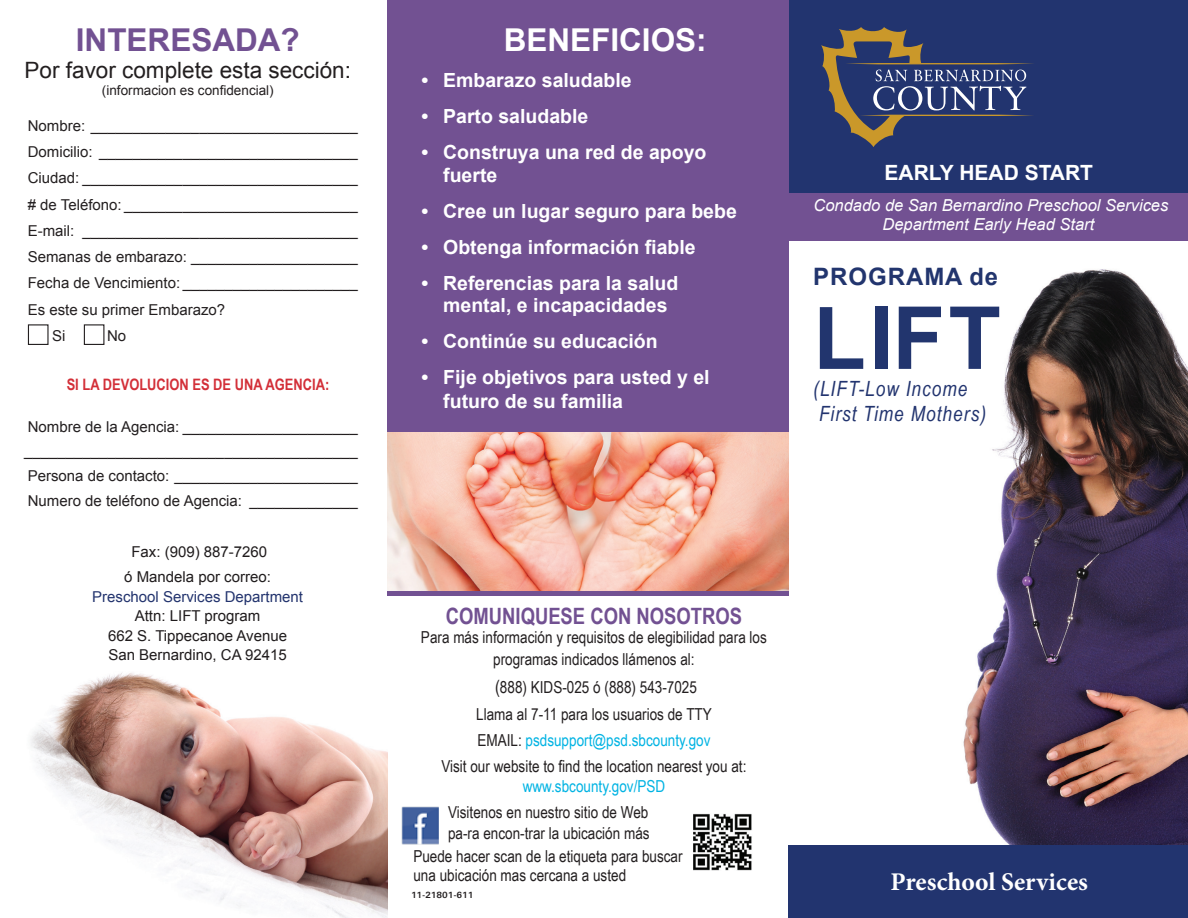
<style>
.page{position:relative;width:1188px;height:918px;background:#fff}
.page>*{position:absolute;margin:0;border:0;box-sizing:border-box;transform-origin:0 0}
.t1{font:700 87px "Arial";color:#22356e}
.t2{font:700 31.5px "Arial";color:#fff}
.t3{font:700 31.5px "Arial";color:#725192}
.t4{font:700 25.5px "Minion Pro";color:#fff}
.t5{font:700 24px "Arial";letter-spacing:.04em;color:#22356e}
.t6{font:22.5px "Arial";color:#231f20}
.t7{font:700 22.5px "Arial Narrow";color:#725192}
.t8{font:italic 21px/25.2px "Arial Narrow";letter-spacing:.05em;color:#22346f}
.t9{font:700 21px "Arial";color:#fff}
.t10{font:700 19.5px/22.5px "Arial";color:#fff}
.t11{font:16.5px/26.2px "Arial Narrow";color:#231f20;text-align:center}
.t12{font:italic 16.5px/19.5px "Arial";color:#fff;text-align:center}
.t13{font:16.5px "Arial Narrow";color:#00b3e3}
.t14{font:700 15.75px "Arial Narrow";color:#d32f38}
.t15{font:15px/24.8px "Arial";color:#231f20;text-align:justify}
.t16{font:15px/19.5px "Arial";color:#201c1d;text-align:center}
.t17{font:15px "Arial";color:#23346e}
.t18{font:13.5px "Arial";color:#231f20}
.t19{font:700 9px "Univers";color:#231f20}
.s1{font-size:18px}
.s2{color:#00b3e3}
</style>
<div class="page">
<img style="left:913px;top:269px;width:275px;height:577px">
<div style="left:789px;top:0;width:399px;height:230px;background:#22346f"></div>
<div style="left:789px;top:194px;width:399px;height:47px;background:#725192"></div>
<svg style="left:821px;top:27px;width:212px;height:120px"></svg>
<div style="left:789px;top:846px;width:399px;height:72px;background:#22346f"></div>
<div style="left:388px;top:0;width:401px;height:433px;background:#725192"></div>
<div style="left:388px;top:591px;width:401px;height:5px;background:#725192"></div>
<img style="left:30px;top:673px;width:358px;height:245px">
<img style="left:388px;top:433px;width:401px;height:158px">
<img style="left:401px;top:806px;width:38px;height:39px">
<img style="left:694px;top:814px;width:58px;height:56px">
<div style="left:28px;top:324px;width:21px;height:21px;border:1px solid #231f20"></div>
<div style="left:84px;top:324px;width:20px;height:21px;border:1px solid #231f20"></div>
<h2 class="t3" style="left:76px;top:19px;width:225px">interesada?</h2>
<h3 class="t6" style="left:25px;top:56px;width:328px">Por favor complete esta sección:</h3>
<p class="t18" style="left:102px;top:81px;width:173px">(informacion es confidencial)</p>
<p class="t15" style="left:28px;top:113px;width:332px">Nombre: ________________________________</p>
<p class="t15" style="left:28px;top:140px;width:332px">Domicilio: _______________________________</p>
<p class="t15" style="left:28px;top:166px;width:332px">Ciudad: _________________________________</p>
<p class="t15" style="left:28px;top:192px;width:332px"># de Teléfono: ____________________________</p>
<p class="t15" style="left:28px;top:218px;width:332px">E-mail: _________________________________</p>
<p class="t15" style="left:28px;top:245px;width:332px">Semanas de embarazo: ____________________</p>
<p class="t15" style="left:28px;top:271px;width:332px">Fecha de Vencimiento: _____________________</p>
<p class="t15" style="left:28px;top:297px;width:199px">Es este su primer Embarazo?</p>
<p class="t15" style="left:52px;top:323px;width:15px">Si</p>
<p class="t15" style="left:107px;top:323px;width:21px">No</p>
<p class="t14" style="left:67px;top:373px;width:90px">SI LA DEVOLUCION</p>
<p class="t14" style="left:193px;top:373px;width:101px">ES DE UNA AGENCI</p>
<p class="t14" style="left:316px;top:373px;width:15px">A:</p>
<p class="t15" style="left:24px;top:414px;width:335px">Nombre de la Agencia: _____________________ ________________________________________ Persona de contacto: ______________________ Numero de teléfono de Agencia: _____________</p>
<p class="t16" style="left:124px;top:539px;width:148px;line-height:25.5px">Fax: (909) 887-7260 ó Mandela por correo:</p>
<p class="t17" style="left:92px;top:587px;width:212px">Preschool Services Department</p>
<p class="t16" style="left:108px;top:607px;width:181px">Attn: LIFT program<br>662 S. Tippecanoe Avenue<br>San Bernardino, CA 92415</p>
<h2 class="t2" style="left:504px;top:19px;width:205px">BENEFICIOS:</h2>
<h3 class="t10" style="left:421px;top:70px;width:212px">• Embarazo saludable</h3>
<h3 class="t10" style="left:421px;top:106px;width:168px">• Parto saludable</h3>
<h3 class="t10" style="left:443px;top:142px;width:265px;text-indent:-22px">• Construya una red de apoyo fuerte</h3>
<h3 class="t10" style="left:421px;top:200px;width:317px">• Cree un lugar seguro para bebe</h3>
<h3 class="t10" style="left:421px;top:236px;width:276px">• Obtenga información fiable</h3>
<h3 class="t10" style="left:421px;top:272px;width:258px;text-align:center">• Referencias para la salud mental, e incapacidades</h3>
<h3 class="t10" style="left:421px;top:331px;width:238px">• Continúe su educación</h3>
<h3 class="t10" style="left:443px;top:366px;width:268px;line-height:24px;text-indent:-22px">• Fije objetivos para usted y el futuro de su familia</h3>
<h3 class="t9" style="left:885px;top:158px;width:210px">Early Head Start</h3>
<p class="t12" style="left:813px;top:196px;width:356px">Condado de San Bernardino Preschool Services<br>Department Early Head Start</p>
<h3 class="t5" style="left:813px;top:260px;width:186px">PROGRAMA de</h3>
<h1 class="t1" style="left:813px;top:280px;width:186px">LIFT</h1>
<h3 class="t8" style="left:813px;top:376px;width:174px">(LIFT-Low Income<br>First Time Mothers)</h3>
<h3 class="t7" style="left:446px;top:599px;width:298px">COMUNIQUESE CON NOSOTROS</h3>
<p class="t11" style="left:421px;top:626px;width:347px;line-height:21.6px">Para más información y requisitos de elegibilidad para los programas indicados llámenos al:</p>
<p class="t11" style="left:441px;top:674px;width:307px"><span class="s1">(</span>888) KIDS-025 ó (888) 543-7025<br>Llama al 7-11 para los usuarios de TTY<br>EMAIL: <span class="s2">psdsupport@psd.sbcounty.gov<br></span>Visit our website to find the location nearest you at:</p>
<p class="t13" style="left:523px;top:774px;width:144px">www.sbcounty.gov/PSD</p>
<p class="t11" style="left:448px;top:801px;width:203px;line-height:21.6px;text-align:left">Visitenos en nuestro sitio de Web pa-ra encon-trar la ubicación más</p>
<p class="t11" style="left:413px;top:846px;width:271px;line-height:19.5px;text-align:left">Puede hacer scan de la etiqueta para buscar una ubicación mas cercana a usted</p>
<p class="t19" style="left:411px;top:890px;width:64px">11-21801-611</p>
<h3 class="t4" style="left:891px;top:864px;width:199px">Preschool Services</h3>
</div>
